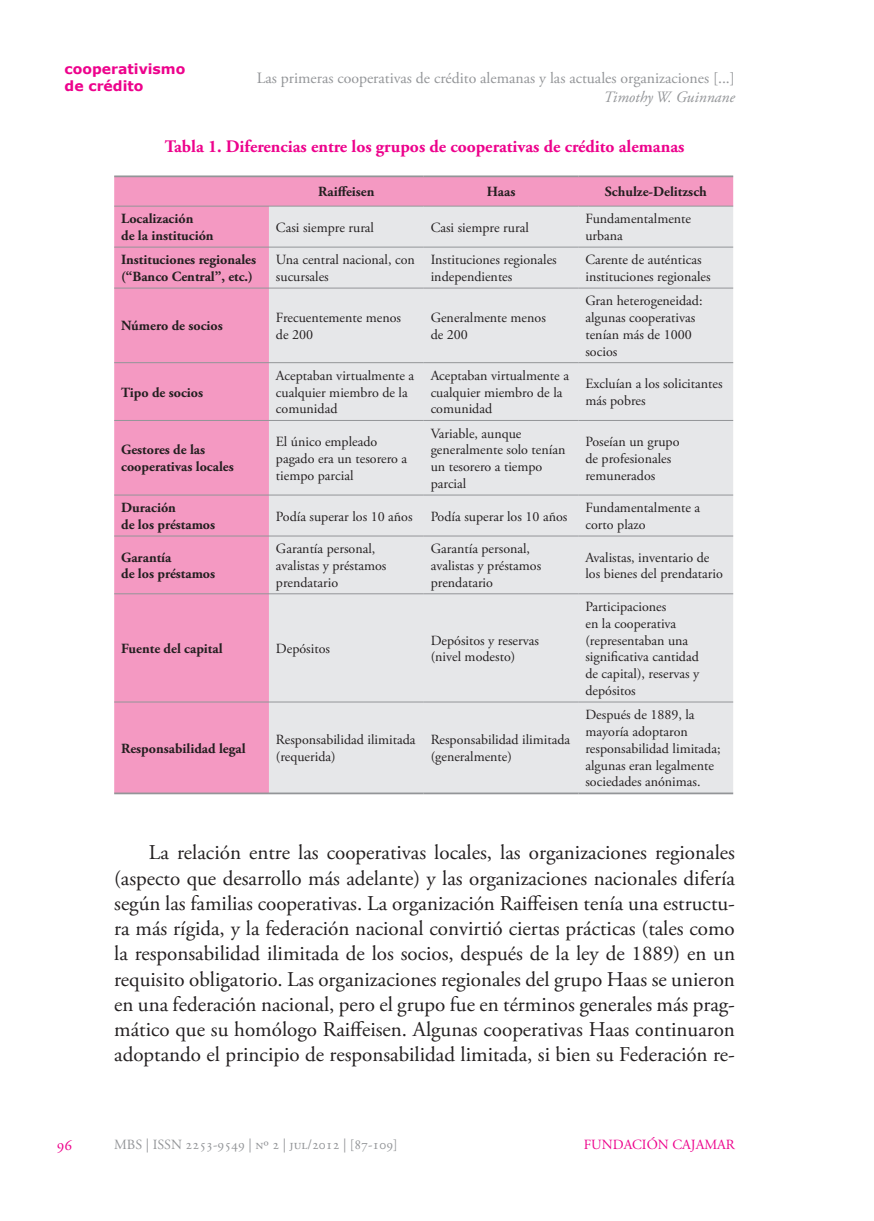
<style>
.page{position:relative;width:874px;height:1221px;background:#fff}
.page>*{position:absolute;margin:0;border:0;box-sizing:border-box;transform-origin:0 0}
.C__texto{font:21px/25.2px "Adobe Garamond Pro";color:#231f20;text-align:justify}
.Tabla_Titulo{font:700 17.5px "Adobe Garamond Pro";color:#ed028c}
.t1{font:15.75px "Adobe Garamond Pro";color:#939598}
.t2{font:italic 15.75px "Adobe Garamond Pro";color:#939598}
.t3{font:15.75px "Adobe Garamond Pro";color:#ed028c}
.Tabla_cuerpo{font:14px/16.8px "Adobe Garamond Pro";color:#231f20}
.Tabla_cuerpo-2{font:700 14px/16.8px "Adobe Garamond Pro";color:#231f20}
.t4{font:14px "Adobe Garamond Pro";color:#939598}
.t5{font:700 14px/16.8px "Verdana";color:#ed028c}
.t6{font:14px "Adobe Garamond Pro";color:#ed028c}
</style>
<div class="page">
<div style="left:114px;top:177px;width:618px;height:615px;background:#f499c2"></div>
<div style="left:269px;top:207px;width:463px;height:585px;background:#e6e7e9"></div>
<hr style="left:114px;top:175px;width:155px;height:2px;background:#939598">
<hr style="left:269px;top:175px;width:154px;height:2px;background:#939598">
<hr style="left:423px;top:175px;width:155px;height:2px;background:#939598">
<hr style="left:578px;top:175px;width:154px;height:2px;background:#939598">
<hr style="left:114px;top:792px;width:155px;height:2px;background:#939598">
<hr style="left:269px;top:792px;width:154px;height:2px;background:#939598">
<hr style="left:423px;top:792px;width:155px;height:2px;background:#939598">
<hr style="left:578px;top:792px;width:154px;height:2px;background:#939598">
<hr style="left:114px;top:206px;width:155px;height:1px;background:#939598">
<hr style="left:269px;top:206px;width:154px;height:1px;background:#939598">
<hr style="left:423px;top:206px;width:155px;height:1px;background:#939598">
<hr style="left:578px;top:206px;width:154px;height:1px;background:#939598">
<hr style="left:114px;top:247px;width:155px;height:1px;background:#939598">
<hr style="left:269px;top:247px;width:154px;height:1px;background:#939598">
<hr style="left:423px;top:247px;width:155px;height:1px;background:#939598">
<hr style="left:578px;top:247px;width:154px;height:1px;background:#939598">
<hr style="left:114px;top:288px;width:155px;height:1px;background:#939598">
<hr style="left:269px;top:288px;width:154px;height:1px;background:#939598">
<hr style="left:423px;top:288px;width:155px;height:1px;background:#939598">
<hr style="left:578px;top:288px;width:154px;height:1px;background:#939598">
<hr style="left:114px;top:362px;width:155px;height:1px;background:#939598">
<hr style="left:269px;top:362px;width:154px;height:1px;background:#939598">
<hr style="left:423px;top:362px;width:155px;height:1px;background:#939598">
<hr style="left:578px;top:362px;width:154px;height:1px;background:#939598">
<hr style="left:114px;top:420px;width:155px;height:1px;background:#939598">
<hr style="left:269px;top:420px;width:154px;height:1px;background:#939598">
<hr style="left:423px;top:420px;width:155px;height:1px;background:#939598">
<hr style="left:578px;top:420px;width:154px;height:1px;background:#939598">
<hr style="left:114px;top:494px;width:155px;height:1px;background:#939598">
<hr style="left:269px;top:494px;width:154px;height:1px;background:#939598">
<hr style="left:423px;top:494px;width:155px;height:1px;background:#939598">
<hr style="left:578px;top:494px;width:154px;height:1px;background:#939598">
<hr style="left:114px;top:535px;width:155px;height:1px;background:#939598">
<hr style="left:269px;top:535px;width:154px;height:1px;background:#939598">
<hr style="left:423px;top:535px;width:155px;height:1px;background:#939598">
<hr style="left:578px;top:535px;width:154px;height:1px;background:#939598">
<hr style="left:114px;top:593px;width:155px;height:1px;background:#939598">
<hr style="left:269px;top:593px;width:154px;height:1px;background:#939598">
<hr style="left:423px;top:593px;width:155px;height:1px;background:#939598">
<hr style="left:578px;top:593px;width:154px;height:1px;background:#939598">
<hr style="left:114px;top:701px;width:155px;height:1px;background:#939598">
<hr style="left:269px;top:701px;width:154px;height:1px;background:#939598">
<hr style="left:423px;top:701px;width:155px;height:1px;background:#939598">
<hr style="left:578px;top:701px;width:154px;height:1px;background:#939598">
<p class="t5" style="left:64px;top:60px;width:122px">cooperativismo de crédito</p>
<p class="t1" style="left:256px;top:69px;width:479px">Las primeras cooperativas de crédito alemanas y las actuales organizaciones [...]</p>
<p class="t2" style="left:603px;top:87px;width:133px">Timothy W. Guinnane</p>
<p class="Tabla_Titulo" style="left:165px;top:136px;width:521px">Tabla 1. Diferencias entre los grupos de cooperativas de crédito alemanas</p>
<p class="Tabla_cuerpo-2" style="left:318px;top:184px;width:58px">Raiffeisen</p>
<p class="Tabla_cuerpo-2" style="left:486px;top:184px;width:30px">Haas</p>
<p class="Tabla_cuerpo-2" style="left:604px;top:184px;width:103px">Schulze-Delitzsch</p>
<p class="Tabla_cuerpo-2" style="left:121px;top:211px;width:74px">Localización</p>
<p class="Tabla_cuerpo-2" style="left:121px;top:227px;width:94px">de la institución</p>
<p class="Tabla_cuerpo" style="left:276px;top:219px;width:100px">Casi siempre rural</p>
<p class="Tabla_cuerpo" style="left:430px;top:219px;width:100px">Casi siempre rural</p>
<p class="Tabla_cuerpo" style="left:585px;top:211px;width:107px">Fundamentalmente urbana</p>
<p class="Tabla_cuerpo-2" style="left:121px;top:252px;width:136px">Instituciones regionales (“Banco Central”, etc.)</p>
<p class="Tabla_cuerpo" style="left:276px;top:252px;width:140px">Una central nacional, con sucursales</p>
<p class="Tabla_cuerpo" style="left:430px;top:252px;width:127px">Instituciones regionales independientes</p>
<p class="Tabla_cuerpo" style="left:585px;top:252px;width:126px">Carente de auténticas instituciones regionales</p>
<p class="Tabla_cuerpo-2" style="left:121px;top:318px;width:103px">Número de socios</p>
<p class="Tabla_cuerpo" style="left:276px;top:310px;width:127px">Frecuentemente menos de 200</p>
<p class="Tabla_cuerpo" style="left:430px;top:310px;width:117px">Generalmente menos de 200</p>
<p class="Tabla_cuerpo" style="left:585px;top:293px;width:118px">Gran heterogeneidad: algunas cooperativas tenían más de 1000 socios</p>
<p class="Tabla_cuerpo-2" style="left:121px;top:384px;width:83px">Tipo de socios</p>
<p class="Tabla_cuerpo" style="left:276px;top:367px;width:140px">Aceptaban virtualmente a cualquier miembro de la comunidad</p>
<p class="Tabla_cuerpo" style="left:430px;top:367px;width:140px">Aceptaban virtualmente a cualquier miembro de la comunidad</p>
<p class="Tabla_cuerpo" style="left:585px;top:376px;width:138px">Excluían a los solicitantes más pobres</p>
<p class="Tabla_cuerpo-2" style="left:121px;top:442px;width:114px">Gestores de las cooperativas locales</p>
<p class="Tabla_cuerpo" style="left:276px;top:433px;width:133px">El único empleado pagado era un tesorero a tiempo parcial</p>
<p class="Tabla_cuerpo" style="left:430px;top:425px;width:136px">Variable, aunque generalmente solo tenían un tesorero a tiempo parcial</p>
<p class="Tabla_cuerpo" style="left:585px;top:433px;width:95px">Poseían un grupo de profesionales remunerados</p>
<p class="Tabla_cuerpo-2" style="left:121px;top:499px;width:56px">Duración</p>
<p class="Tabla_cuerpo-2" style="left:121px;top:516px;width:95px">de los préstamos</p>
<p class="Tabla_cuerpo" style="left:276px;top:508px;width:138px">Podía superar los 10 años</p>
<p class="Tabla_cuerpo" style="left:430px;top:508px;width:138px">Podía superar los 10 años</p>
<p class="Tabla_cuerpo" style="left:585px;top:500px;width:116px">Fundamentalmente a corto plazo</p>
<p class="Tabla_cuerpo-2" style="left:121px;top:549px;width:52px">Garantía</p>
<p class="Tabla_cuerpo-2" style="left:121px;top:565px;width:95px">de los préstamos</p>
<p class="Tabla_cuerpo" style="left:276px;top:541px;width:112px">Garantía personal, avalistas y préstamos prendatario</p>
<p class="Tabla_cuerpo" style="left:430px;top:541px;width:112px">Garantía personal, avalistas y préstamos prendatario</p>
<p class="Tabla_cuerpo" style="left:585px;top:549px;width:139px">Avalistas, inventario de los bienes del prendatario</p>
<p class="Tabla_cuerpo-2" style="left:121px;top:640px;width:103px">Fuente del capital</p>
<p class="Tabla_cuerpo" style="left:276px;top:640px;width:56px">Depósitos</p>
<p class="Tabla_cuerpo" style="left:430px;top:632px;width:110px">Depósitos y reservas (nivel modesto)</p>
<p class="Tabla_cuerpo-2" style="left:121px;top:740px;width:126px">Responsabilidad legal</p>
<p class="Tabla_cuerpo" style="left:276px;top:732px;width:141px">Responsabilidad ilimitada (requerida)</p>
<p class="Tabla_cuerpo" style="left:430px;top:732px;width:141px">Responsabilidad ilimitada (generalmente)</p>
<p class="Tabla_cuerpo" style="left:585px;top:598px;width:115px">Participaciones<br>en la cooperativa (representaban una significativa cantidad de capital), reservas y depósitos</p>
<p class="Tabla_cuerpo" style="left:585px;top:706px;width:136px">Después de 1889, la mayoría adoptaron responsabilidad limitada; algunas eran legalmente sociedades anónimas.</p>
<p class="C__texto" style="left:114px;top:840px;width:622px;text-indent:35px">La relación entre las cooperativas locales, las organizaciones regionales (aspecto que desarrollo más adelante) y las organizaciones nacionales difería según las familias cooperativas. La organización Raiffeisen tenía una estructu&shy;ra más rígida, y la federación nacional convirtió ciertas prácticas (tales como la responsabilidad ilimitada de los socios, después de la ley de 1889) en un requisito obligatorio. Las organizaciones regionales del grupo Haas se unieron en una federación nacional, pero el grupo fue en términos generales más prag&shy;mático que su homólogo Raiffeisen. Algunas cooperativas Haas continuaron adoptando el principio de responsabilidad limitada, si bien su Federación re-</p>
<p class="t3" style="left:57px;top:1135px;width:17px">96</p>
<p class="t6" style="left:583px;top:1136px;width:153px">FUNDACIÓN CAJAMAR</p>
<p class="t4" style="left:114px;top:1136px;width:285px">MBS | ISSN 2253-9549 | nº 2 | jul/2012 | [87-109]</p>
</div>
